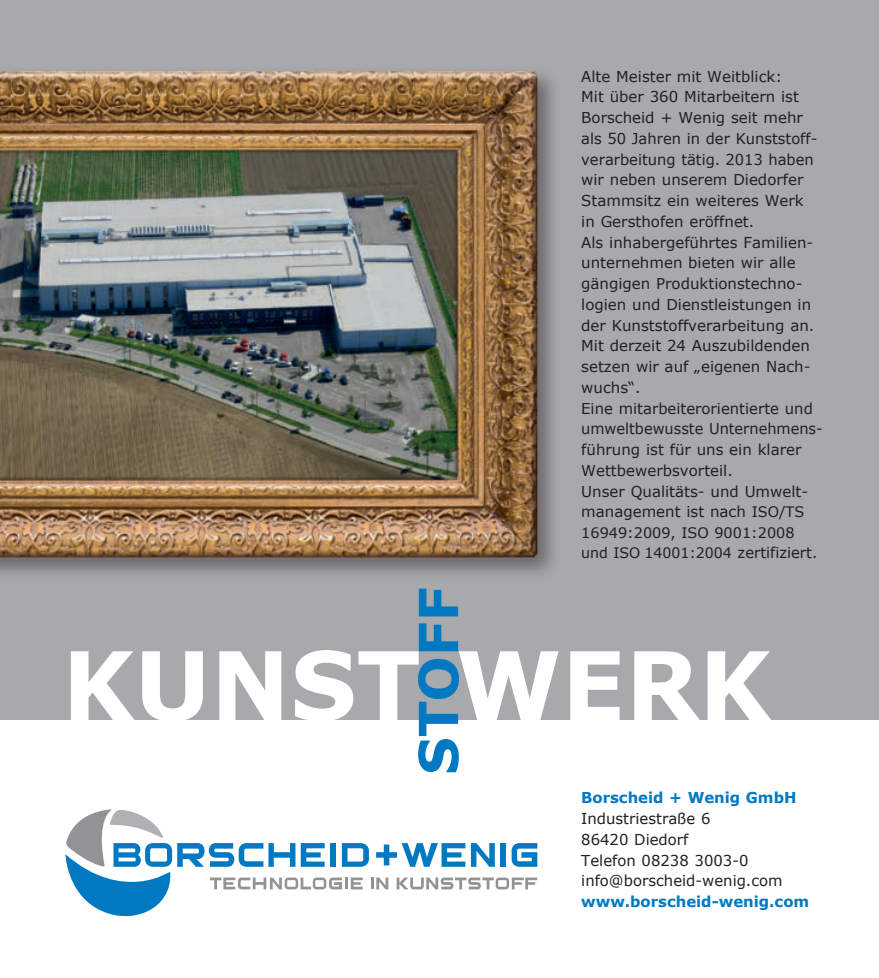
<style>
.page{position:relative;width:879px;height:978px;background:#fff}
.page>*{position:absolute;margin:0;border:0;box-sizing:border-box;transform-origin:0 0}
.t1{font:700 94.75px "Verdana";color:#fff}
.t2{font:700 54px "Verdana";color:#0079c2}
.t3{font:15px/20.8px "Verdana";color:#231f20}
.t4{font:700 15px "Verdana";color:#0079c2}
.t5{font:14.5px "Verdana";color:#231f20}
.s1{font-size:14.5px}
.s2{font-size:15px}
</style>
<div class="page">
<div style="left:0;top:0;width:879px;height:719px;background:#a8a9ad"></div>
<svg style="left:65px;top:809px;width:472px;height:107px"></svg>
<div style="left:0;top:66px;width:562px;height:517px;background:#231f20;opacity:.47"></div>
<img style="left:0;top:71px;width:537px;height:486px">
<p class="t3" style="left:581px;top:65px;width:202px">Alte Meister mit Weitblick:</p>
<p class="t3" style="left:581px;top:86px;width:219px">Mit über 360 Mitarbeitern ist</p>
<p class="t3" style="left:581px;top:107px;width:235px">Borscheid + Wenig seit mehr als 50 Jahren in der Kunststoff&shy;verarbeitung tätig. 2013 haben wir neben unserem Diedorfer<br>Stammsitz ein weiteres Werk</p>
<p class="t3" style="left:581px;top:211px;width:175px">in Gersthofen eröffnet.</p>
<p class="t3" style="left:581px;top:231px;width:233px">Als inhabergeführtes Familien-</p>
<p class="t3" style="left:581px;top:252px;width:216px">unternehmen bieten wir alle</p>
<p class="t3" style="left:581px;top:273px;width:234px">gängigen Produktionstechno&shy;logien und Dienstleistungen in der Kunststoffverarbeitung an.</p>
<p class="t3" style="left:581px;top:335px;width:231px;text-align:justify">Mit derzeit 24 Auszubildenden setzen wir auf „eigenen Nach&shy;wuchs“.</p>
<p class="t3" style="left:581px;top:397px;width:233px">Eine mitarbeiterorientierte und</p>
<p class="t3" style="left:581px;top:418px;width:243px">umweltbewusste Unternehmens-</p>
<p class="t3" style="left:581px;top:439px;width:222px">führung ist für uns ein klarer<br>Wettbewerbsvorteil.</p>
<p class="t3" style="left:581px;top:480px;width:228px">Unser Qualitäts- und Umwelt&shy;management ist nach <span class="s1">ISO/TS</span></p>
<p class="t5" style="left:581px;top:523px;width:215px">16949:2009, ISO 9001:2008</p>
<p class="t5" style="left:581px;top:544px;width:238px">und ISO 14001:2004 <span class="s2">zertifiziert.</span></p>
<p class="t2" style="left:404px;top:775px;width:190px;rotate:-90deg">STOFF</p>
<p class="t1" style="left:62px;top:625px;width:710px">KUNST WERK</p>
<p class="t4" style="left:581px;top:788px;width:217px">Borscheid + Wenig GmbH</p>
<p class="t3" style="left:581px;top:808px;width:131px">Industriestraße 6</p>
<p class="t3" style="left:581px;top:829px;width:109px">86420 Diedorf</p>
<p class="t3" style="left:581px;top:849px;width:169px">Telefon 08238 3003-0</p>
<p class="t3" style="left:581px;top:870px;width:203px">info@borscheid-wenig.com</p>
<p class="t4" style="left:581px;top:892px;width:229px">www.borscheid-wenig.com</p>
</div>
